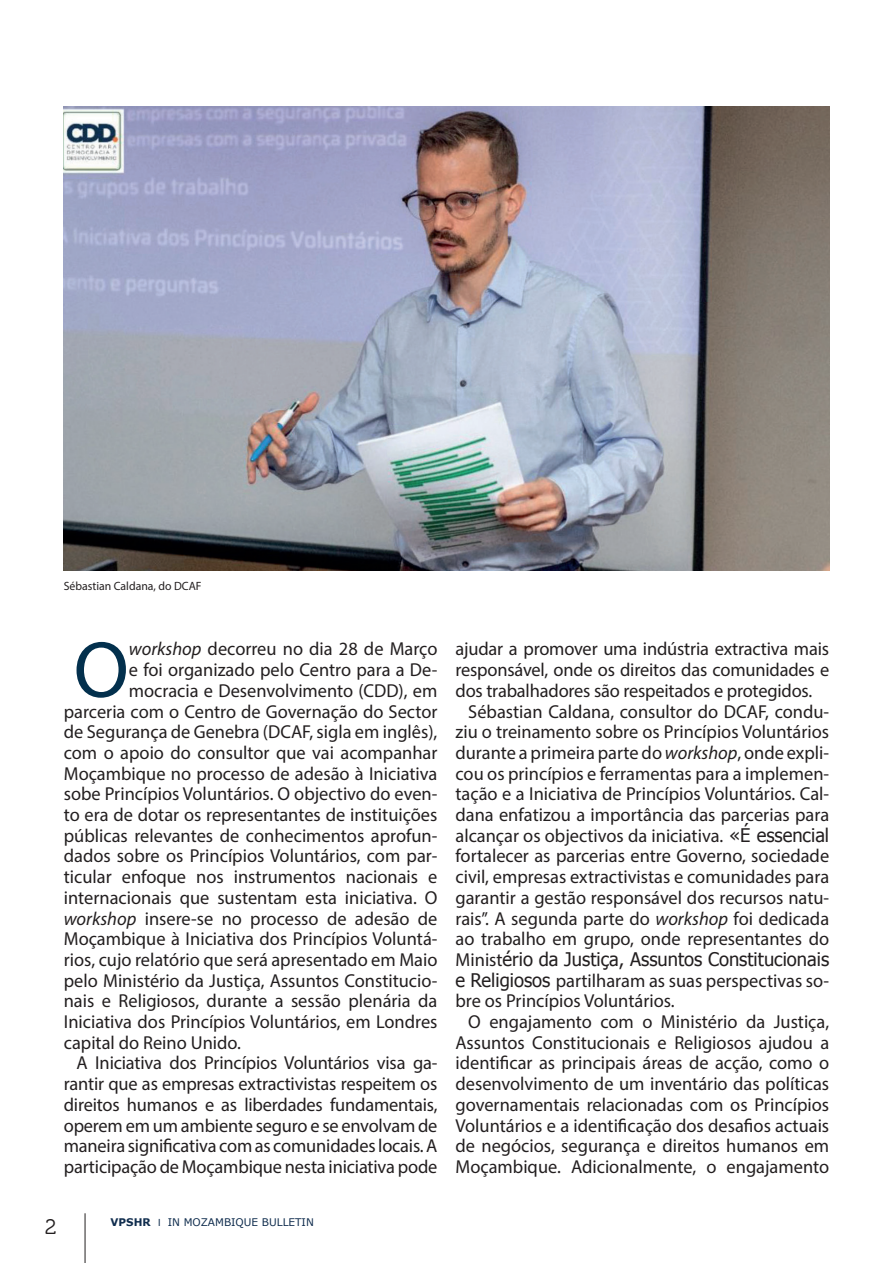
<style>
.page{position:relative;width:893px;height:1263px;background:#fff}
.page>*{position:absolute;margin:0;border:0;box-sizing:border-box;transform-origin:0 0}
.t1{font:80.1px "Myriad Pro";color:#03304d}
.t2{font:21px "Museo 300";color:#231f20}
.t3{font:18.75px/20.7px "Myriad Pro";color:#231f20}
.t4{font:18.75px "Tahoma";color:#231f20}
.t5{font:12px "Myriad Pro";color:#231f20}
.t6{font:10.5px "Verdana";color:#102d4e}
.s1{font-style:italic}
.s2{font-weight:700}
.s3{font-family:"Myriad Pro"}
.s4{font-family:"Tahoma"}
</style>
<div class="page">
<hr style="left:85px;top:1213px;width:1px;height:50px;background:#231f20">
<img style="left:64px;top:106px;width:765px;height:464px">
<p class="t5" style="left:64px;top:578px;width:139px">Sébastian Caldana, do DCAF</p>
<h1 class="t1" style="left:74px;top:620px;width:57px">O</h1>
<p class="t3" style="left:129px;top:638px;width:310px"><span class="s1">workshop</span> decorreu no dia 28 de Março</p>
<p class="t3" style="left:129px;top:659px;width:310px">e foi organizado pelo Centro para a De-</p>
<p class="t3" style="left:129px;top:680px;width:310px">mocracia e Desenvolvimento (CDD), em</p>
<p class="t3" style="left:64px;top:701px;width:375px">parceria com o Centro de Governação do Sector</p>
<p class="t3" style="left:64px;top:721px;width:375px">de Segurança de Genebra (DCAF, sigla em inglês),</p>
<p class="t3" style="left:64px;top:742px;width:375px">com o apoio do consultor que vai acompanhar</p>
<p class="t3" style="left:64px;top:763px;width:375px">Moçambique no processo de adesão à Iniciativa</p>
<p class="t3" style="left:64px;top:783px;width:375px">sobe Princípios Voluntários. O objectivo do even-</p>
<p class="t3" style="left:64px;top:804px;width:375px">to era de dotar os representantes de instituições</p>
<p class="t3" style="left:64px;top:825px;width:375px">públicas relevantes de conhecimentos aprofun-</p>
<p class="t3" style="left:64px;top:845px;width:375px">dados sobre os Princípios Voluntários, com par-</p>
<p class="t3" style="left:64px;top:866px;width:375px">ticular enfoque nos instrumentos nacionais e</p>
<p class="t3" style="left:64px;top:887px;width:375px">internacionais que sustentam esta iniciativa. O</p>
<p class="t3" style="left:64px;top:908px;width:375px"><span class="s1">workshop</span> insere-se no processo de adesão de</p>
<p class="t3" style="left:64px;top:928px;width:375px">Moçambique à Iniciativa dos Princípios Voluntá-</p>
<p class="t3" style="left:64px;top:949px;width:375px">rios, cujo relatório que será apresentado em Maio</p>
<p class="t3" style="left:64px;top:970px;width:375px">pelo Ministério da Justiça, Assuntos Constitucio-</p>
<p class="t3" style="left:64px;top:990px;width:375px">nais e Religiosos, durante a sessão plenária da</p>
<p class="t3" style="left:64px;top:1011px;width:375px">Iniciativa dos Princípios Voluntários, em Londres</p>
<p class="t3" style="left:64px;top:1032px;width:179px">capital do Reino Unido.</p>
<p class="t3" style="left:77px;top:1052px;width:362px">A Iniciativa dos Princípios Voluntários visa ga-</p>
<p class="t3" style="left:64px;top:1073px;width:375px">rantir que as empresas extractivistas respeitem os</p>
<p class="t3" style="left:64px;top:1094px;width:375px">direitos humanos e as liberdades fundamentais,</p>
<p class="t3" style="left:64px;top:1115px;width:375px">operem em um ambiente seguro e se envolvam de</p>
<p class="t3" style="left:64px;top:1135px;width:375px">maneira significativa com as comunidades locais. A</p>
<p class="t3" style="left:64px;top:1156px;width:375px">participação de Moçambique nesta iniciativa pode</p>
<p class="t2" style="left:45px;top:1215px;width:13px">2</p>
<p class="t6" style="left:111px;top:1215px;width:205px"><span class="s2">VPSHR</span> <span class="s3">I</span> IN MOZAMBIQUE BULLETIN</p>
<p class="t3" style="left:455px;top:638px;width:375px">ajudar a promover uma indústria extractiva mais</p>
<p class="t3" style="left:455px;top:659px;width:375px">responsável, onde os direitos das comunidades e</p>
<p class="t3" style="left:455px;top:680px;width:358px">dos trabalhadores são respeitados e protegidos.</p>
<p class="t3" style="left:468px;top:701px;width:362px">Sébastian Caldana, consultor do DCAF, condu-</p>
<p class="t3" style="left:455px;top:721px;width:375px">ziu o treinamento sobre os Princípios Voluntários</p>
<p class="t3" style="left:455px;top:742px;width:375px">durante a primeira parte do <span class="s1">workshop</span>, onde expli-</p>
<p class="t3" style="left:455px;top:763px;width:375px">cou os princípios e ferramentas para a implemen-</p>
<p class="t3" style="left:455px;top:783px;width:375px">tação e a Iniciativa de Princípios Voluntários. Cal-</p>
<p class="t3" style="left:455px;top:804px;width:375px">dana enfatizou a importância das parcerias para</p>
<p class="t3" style="left:455px;top:825px;width:375px">alcançar os objectivos da iniciativa. <span class="s4">«É essencial</span></p>
<p class="t3" style="left:455px;top:845px;width:375px">fortalecer as parcerias entre Governo, sociedade</p>
<p class="t3" style="left:455px;top:866px;width:375px">civil, empresas extractivistas e comunidades para</p>
<p class="t3" style="left:455px;top:887px;width:375px">garantir a gestão responsável dos recursos natu-</p>
<p class="t3" style="left:455px;top:908px;width:375px">rais”. A segunda parte do <span class="s1">workshop</span> foi dedicada</p>
<p class="t3" style="left:455px;top:928px;width:375px">ao trabalho em grupo, onde representantes do</p>
<p class="t4" style="left:455px;top:946px;width:375px"><span class="s3">Minist</span>ério da Justiça, Assuntos Constitucionais</p>
<p class="t3" style="left:455px;top:970px;width:375px"><span class="s4">e Religiosos</span> partilharam as suas perspectivas so&shy;bre os Princípios Voluntários.</p>
<p class="t3" style="left:455px;top:1011px;width:375px;text-align:justify;text-indent:13px">O engajamento com o Ministério da Justiça, Assuntos Constitucionais e Religiosos ajudou a identificar as principais áreas de acção, como o desenvolvimento de um inventário das políticas governamentais relacionadas com os Princípios Voluntários e a identificação dos desafios actuais de negócios, segurança e direitos humanos em Moçambique. Adicionalmente, o engajamento</p>
</div>
